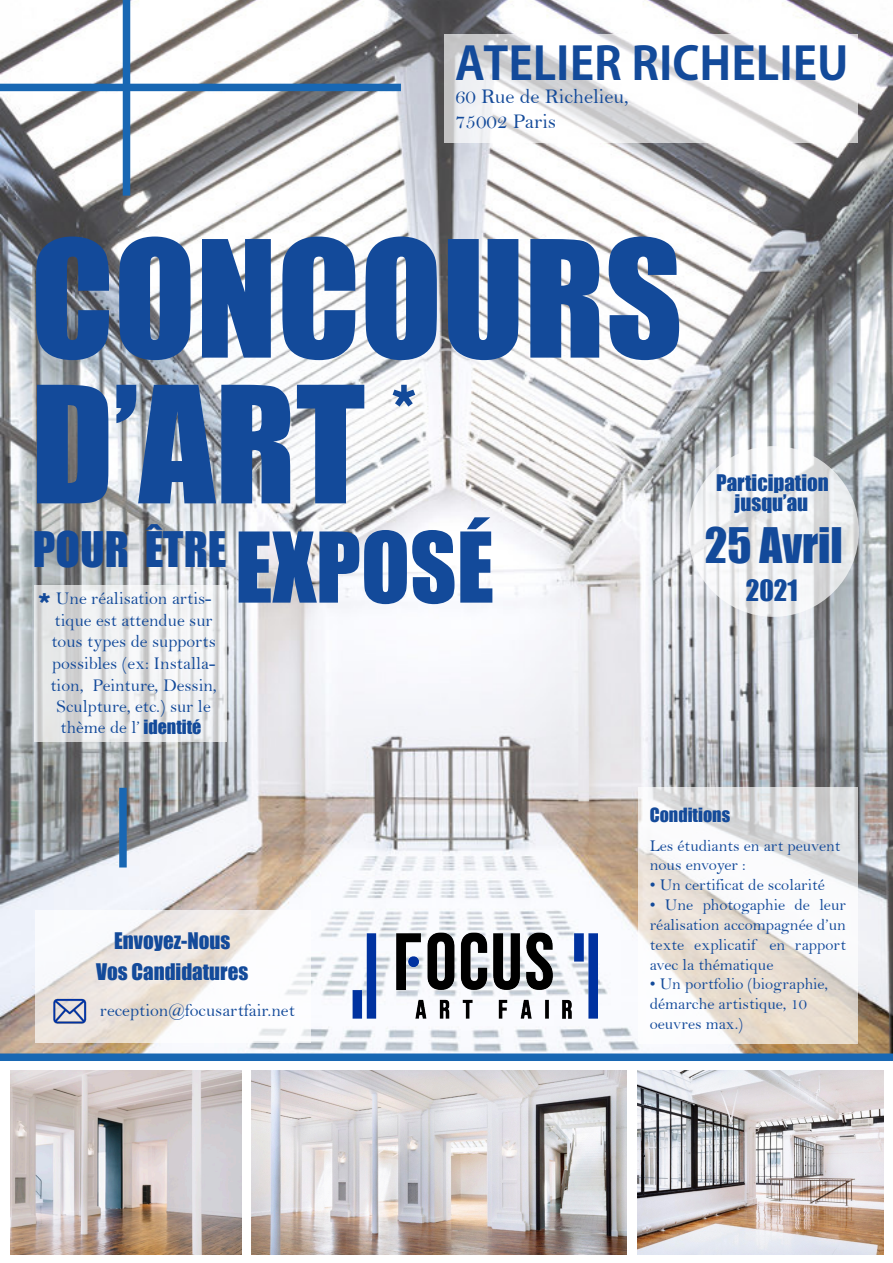
<style>
.page{position:relative;width:893px;height:1263px;background:#fff}
.page>*{position:absolute;margin:0;border:0;box-sizing:border-box;transform-origin:0 0}
.t1{font:150px "Impact";color:#134a9a}
.t2{font:90px "Impact";color:#134a9a}
.t3{font:700 45px "Koz Go Pr 6 N";color:#134a9a}
.t4{font:45px "Impact";color:#134a9a}
.t5{font:27px "Impact";color:#134a9a}
.t6{font:21px "Impact";color:#134a9a}
.t7{font:21px "Bell";color:#134a9a}
.t8{font:18px/21.6px "Bell";color:#134a9a;text-align:center}
.t9{font:18px "Impact";color:#134a9a}
.t10{font:16.5px/19.8px "Bell";color:#134a9a}
.s1{font-family:"Impact"}
</style>
<div class="page">
<img style="left:0;top:0;width:893px;height:1053px">
<svg style="left:638px;top:788px;width:220px;height:256px"></svg>
<svg style="left:444px;top:34px;width:414px;height:108px"></svg>
<img style="left:638px;top:1071px;width:245px;height:183px">
<img style="left:252px;top:1071px;width:374px;height:183px">
<img style="left:11px;top:1071px;width:230px;height:183px">
<div style="left:0;top:84px;width:401px;height:7px;background:#1867b3"></div>
<img style="left:349px;top:904px;width:255px;height:144px">
<div style="left:123px;top:0;width:7px;height:196px;background:#1867b3"></div>
<div style="left:119px;top:788px;width:8px;height:79px;background:#1867b3"></div>
<div style="left:0;top:1053px;width:893px;height:8px;background:#1867b3"></div>
<svg style="left:34px;top:585px;width:193px;height:157px"></svg>
<svg style="left:35px;top:910px;width:275px;height:133px"></svg>
<img style="left:48px;top:994px;width:44px;height:35px">
<svg style="left:688px;top:446px;width:171px;height:171px"></svg>
<p class="t3" style="left:455px;top:38px;width:395px">ATELIER RICHELIEU</p>
<p class="t7" style="left:455px;top:84px;width:175px">60 Rue de Richelieu,</p>
<p class="t7" style="left:455px;top:109px;width:103px">75002 Paris</p>
<p class="t1" style="left:31px;top:182px;width:653px">CONCOURS</p>
<p class="t1" style="left:31px;top:328px;width:336px">D’ART</p>
<p class="t2" style="left:391px;top:351px;width:27px">*</p>
<p class="t2" style="left:235px;top:497px;width:261px">EXPOSÉ</p>
<p class="t4" style="left:33px;top:515px;width:195px">POUR ÊTRE</p>
<p class="t8" style="left:50px;top:587px;width:168px">Une réalisation artis&shy;tique est attendue sur tous types de supports possibles (ex: Installa&shy;tion, Peinture, Dessin,<br>Sculpture, etc.) sur le</p>
<p class="t4" style="left:38px;top:576px;width:14px">*</p>
<p class="t8" style="left:61px;top:716px;width:142px">thème de l’ <span class="s1">identité</span></p>
<p class="t6" style="left:716px;top:466px;width:114px">Participation</p>
<p class="t6" style="left:735px;top:487px;width:75px">jusqu’au</p>
<p class="t4" style="left:705px;top:510px;width:139px">25 Avril</p>
<p class="t5" style="left:746px;top:569px;width:53px">2021</p>
<p class="t6" style="left:114px;top:924px;width:118px">Envoyez-Nous</p>
<p class="t6" style="left:96px;top:955px;width:154px">Vos Candidatures</p>
<p class="t8" style="left:100px;top:999px;width:196px">reception@focusartfair.net</p>
<p class="t9" style="left:650px;top:801px;width:82px">Conditions</p>
<p class="t10" style="left:650px;top:835px;width:192px">Les étudiants en art peuvent nous envoyer :</p>
<p class="t10" style="left:650px;top:875px;width:177px">• Un certificat de scolarité</p>
<p class="t10" style="left:650px;top:895px;width:198px;text-align:justify">• Une photogaphie de leur réalisation accompagnée d’un texte explicatif en rapport avec la thématique</p>
<p class="t10" style="left:650px;top:974px;width:180px">• Un portfolio (biographie, démarche artistique, 10 oeuvres max.)</p>
</div>
